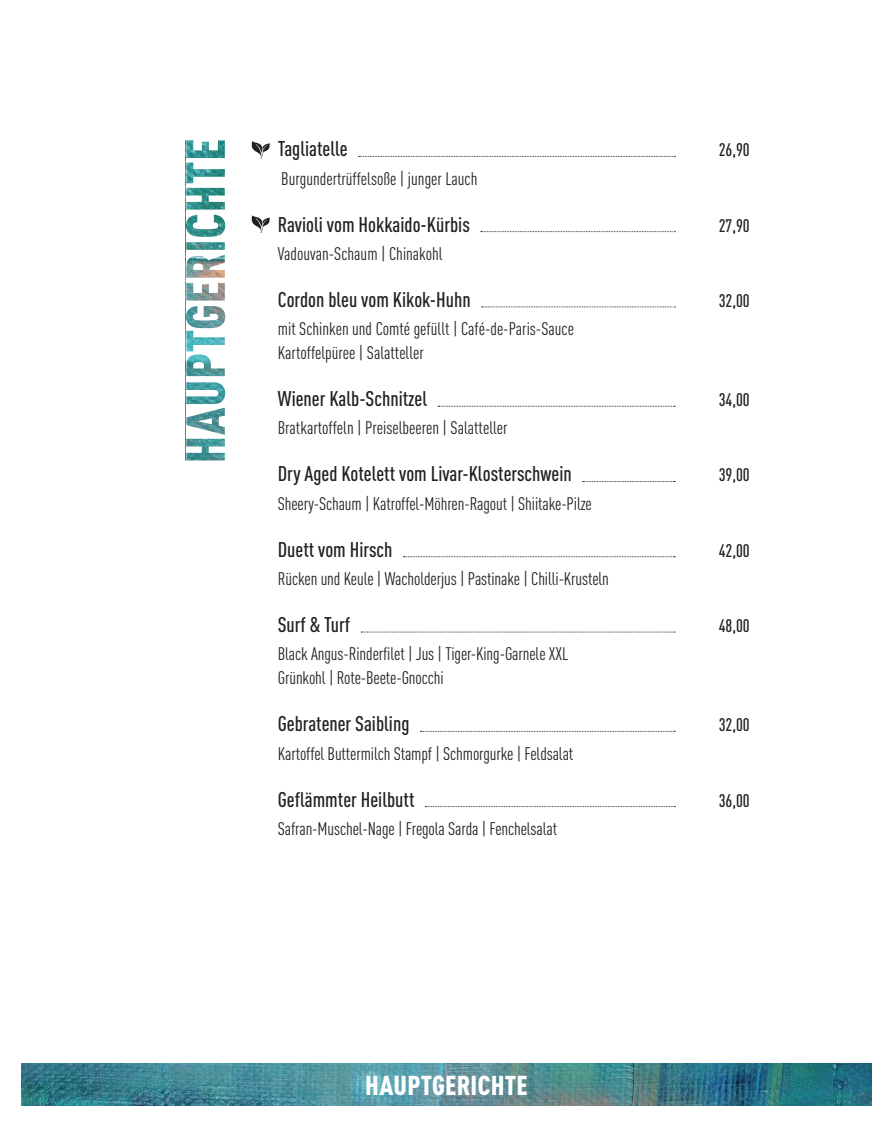
<style>
.page{position:relative;width:893px;height:1127px;background:#fff}
.page>*{position:absolute;margin:0;border:0;box-sizing:border-box;transform-origin:0 0}
.t1{font:900 condensed 27px "DIN Pro";letter-spacing:.01em;color:#fff}
.t2{font:500 condensed 21px "DIN Pro";color:#231f20}
.t3{font:condensed 18px/24px "DIN Pro";letter-spacing:-.005em;color:#231f20}
.t4{font:500 condensed 18px "DIN Pro";color:#231f20}
</style>
<div class="page">
<img style="left:21px;top:1063px;width:851px;height:43px">
<svg style="left:359px;top:156px;width:316px;height:1px"></svg>
<svg style="left:481px;top:231px;width:194px;height:1px"></svg>
<svg style="left:482px;top:307px;width:193px;height:1px"></svg>
<svg style="left:438px;top:406px;width:237px;height:1px"></svg>
<svg style="left:583px;top:481px;width:92px;height:1px"></svg>
<svg style="left:403px;top:556px;width:272px;height:1px"></svg>
<svg style="left:361px;top:632px;width:314px;height:1px"></svg>
<svg style="left:420px;top:731px;width:255px;height:1px"></svg>
<svg style="left:425px;top:806px;width:250px;height:1px"></svg>
<img style="left:186px;top:140px;width:39px;height:320px">
<svg style="left:252px;top:141px;width:18px;height:18px"></svg>
<svg style="left:252px;top:215px;width:18px;height:18px"></svg>
<p class="t2" style="left:278px;top:133px;width:71px">Tagliatelle</p>
<p class="t4" style="left:719px;top:137px;width:33px">26,90</p>
<p class="t3" style="left:281px;top:165px;width:198px">Burgundertrüffelsoße | junger Lauch</p>
<p class="t2" style="left:278px;top:209px;width:194px">Ravioli vom Hokkaido-Kürbis</p>
<p class="t4" style="left:719px;top:212px;width:33px">27,90</p>
<p class="t3" style="left:278px;top:240px;width:166px">Vadouvan-Schaum | Chinakohl</p>
<p class="t2" style="left:278px;top:284px;width:194px">Cordon bleu vom Kikok-Huhn</p>
<p class="t4" style="left:719px;top:287px;width:33px">32,00</p>
<p class="t3" style="left:278px;top:315px;width:298px">mit Schinken und Comté gefüllt | Café-de-Paris-Sauce<br>Kartoffelpüree | Salatteller</p>
<p class="t2" style="left:278px;top:383px;width:151px">Wiener Kalb-Schnitzel</p>
<p class="t4" style="left:719px;top:386px;width:33px">34,00</p>
<p class="t3" style="left:278px;top:415px;width:231px">Bratkartoffeln | Preiselbeeren | Salatteller</p>
<p class="t2" style="left:278px;top:458px;width:295px">Dry Aged Kotelett vom Livar-Klosterschwein</p>
<p class="t4" style="left:719px;top:462px;width:33px">39,00</p>
<p class="t3" style="left:278px;top:490px;width:316px">Sheery-Schaum | Katroffel-Möhren-Ragout | Shiitake-Pilze</p>
<p class="t2" style="left:278px;top:534px;width:116px">Duett vom Hirsch</p>
<p class="t4" style="left:719px;top:537px;width:33px">42,00</p>
<p class="t3" style="left:278px;top:565px;width:333px">Rücken und Keule | Wacholderjus | Pastinake | Chilli-Krusteln</p>
<p class="t2" style="left:278px;top:609px;width:74px">Surf &amp; Turf</p>
<p class="t4" style="left:719px;top:612px;width:33px">48,00</p>
<p class="t3" style="left:278px;top:641px;width:292px">Black Angus-Rinderfilet | Jus | Tiger-King-Garnele XXL<br>Grünkohl | Rote-Beete-Gnocchi</p>
<p class="t2" style="left:278px;top:708px;width:133px">Gebratener Saibling</p>
<p class="t4" style="left:719px;top:712px;width:33px">32,00</p>
<p class="t3" style="left:278px;top:740px;width:297px">Kartoffel Buttermilch Stampf | Schmorgurke | Feldsalat</p>
<p class="t2" style="left:278px;top:783px;width:138px">Geflämmter Heilbutt</p>
<p class="t4" style="left:719px;top:787px;width:33px">36,00</p>
<p class="t3" style="left:278px;top:815px;width:281px">Safran-Muschel-Nage | Fregola Sarda | Fenchelsalat</p>
<h1 class="t1" style="left:365px;top:1064px;width:164px">HAUPTGERICHTE</h1>
</div>
